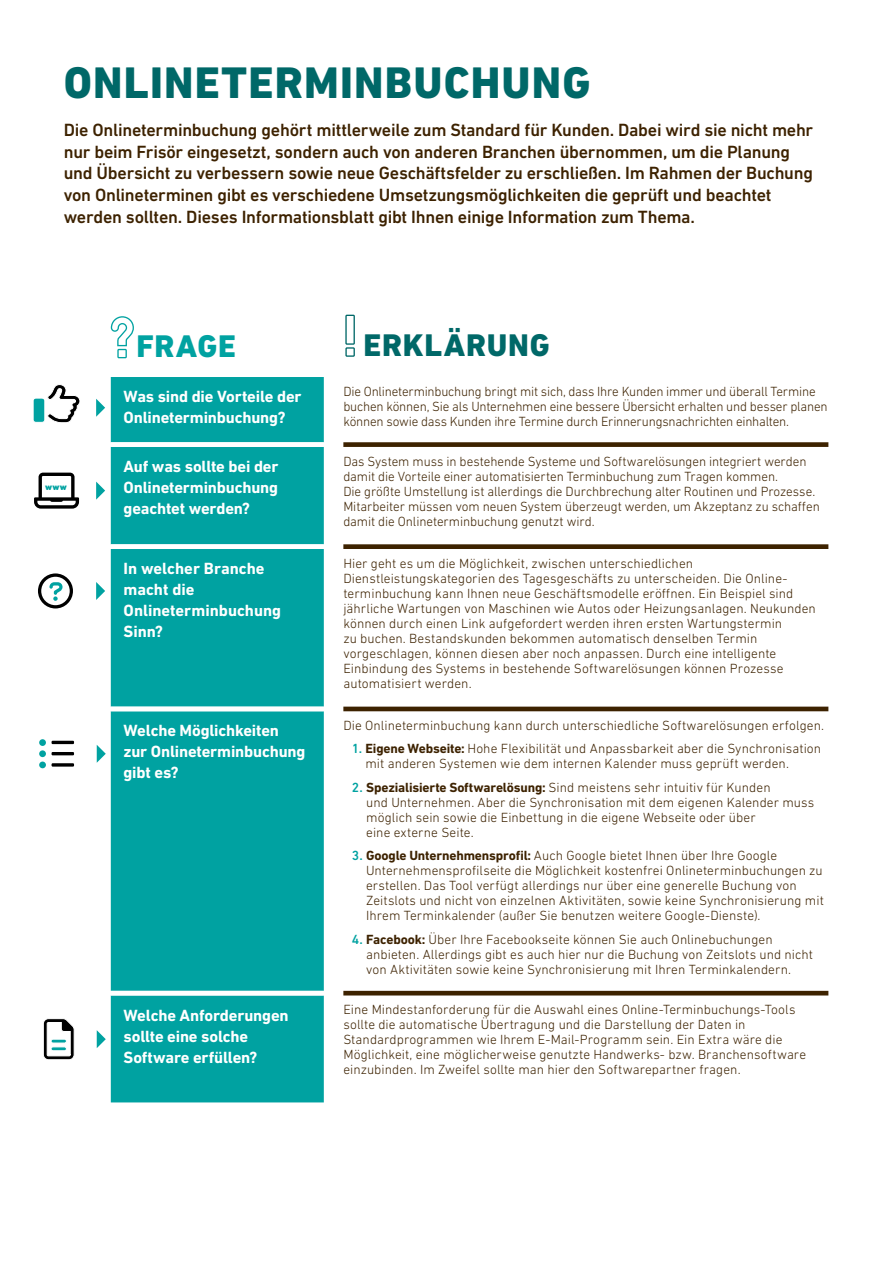
<style>
.page{position:relative;width:893px;height:1263px;background:#fff}
.page>*{position:absolute;margin:0;border:0;box-sizing:border-box;transform-origin:0 0}
.t1{font:800 45px "DIN Next LT Pro";letter-spacing:.025em;color:#006868}
.t2{font:800 31.95px "DIN Next LT Pro";letter-spacing:.025em;color:#006868}
.t3{font:800 31.95px "DIN Next LT Pro";letter-spacing:.02em;color:#00a2a1}
.t4{font:500 18px/21.6px "DIN Next LT Pro";letter-spacing:-.015em;color:#3d2200}
.t5{font:700 16.5px/21px "DIN Next LT Pro";letter-spacing:-.01em;color:#fff}
.t6{font:300 13.5px/15px "DIN Next LT Pro";letter-spacing:.005em;color:#3d2200}
.t7{font:300 13.5px/15px "DIN Next LT Pro";letter-spacing:-.015em;color:#3d2200}
.t8{font:900 9px "DIN Next LT Pro";color:#00a2a1}
.s1{font-weight:500;color:#00a2a1}
.s2{font-weight:700}
</style>
<div class="page">
<svg style="left:110px;top:316px;width:24px;height:31px"></svg>
<div style="left:117px;top:349px;width:10px;height:9px;border:1px solid #00a2a1"></div>
<svg style="left:345px;top:314px;width:10px;height:31px"></svg>
<div style="left:345px;top:347px;width:10px;height:10px;border:1px solid #006868"></div>
<svg style="left:96px;top:582px;width:9px;height:18px"></svg>
<svg style="left:96px;top:399px;width:9px;height:18px"></svg>
<svg style="left:96px;top:482px;width:9px;height:18px"></svg>
<svg style="left:97px;top:745px;width:9px;height:18px"></svg>
<div style="left:111px;top:377px;width:213px;height:725px;background:#00a2a1"></div>
<div style="left:111px;top:442px;width:213px;height:553px;background:#00a2a1"></div>
<svg style="left:343px;top:442px;width:485px;height:553px"></svg>
<svg style="left:97px;top:1030px;width:9px;height:18px"></svg>
<svg style="left:33px;top:384px;width:47px;height:39px"></svg>
<svg style="left:34px;top:473px;width:45px;height:36px"></svg>
<svg style="left:38px;top:573px;width:35px;height:35px"></svg>
<hr style="left:52px;top:741px;width:22px;height:3px;background:#000">
<svg style="left:52px;top:763px;width:22px;height:4px"></svg>
<hr style="left:52px;top:752px;width:22px;height:3px;background:#000">
<div style="left:39px;top:761px;width:7px;height:7px;background:#00a2a1;border-radius:50%"></div>
<div style="left:39px;top:750px;width:7px;height:7px;background:#00a2a1;border-radius:50%"></div>
<div style="left:39px;top:739px;width:7px;height:7px;background:#00a2a1;border-radius:50%"></div>
<svg style="left:43px;top:1018px;width:31px;height:42px"></svg>
<div style="left:51px;top:1039px;width:16px;height:4px;border:1px solid #fff;border-radius:2px"></div>
<div style="left:51px;top:1047px;width:16px;height:4px;border:1px solid #fff;border-radius:2px"></div>
<h1 class="t1" style="left:64px;top:56px;width:528px">ONLINETERMINBUCHUNG</h1>
<p class="t4" style="left:64px;top:119px;width:751px">Die Onlineterminbuchung gehört mittlerweile zum Standard für Kunden. Dabei wird sie nicht mehr nur beim Frisör eingesetzt, sondern auch von anderen Branchen übernommen, um die Planung und Übersicht zu verbessern sowie neue Geschäftsfelder zu erschließen. Im Rahmen der Buchung von Onlineterminen gibt es verschiedene Umsetzungsmöglichkeiten die geprüft und beachtet werden sollten. Dieses Informationsblatt gibt Ihnen einige Information zum Thema.</p>
<p class="t8" style="left:45px;top:481px;width:23px">www</p>
<h2 class="t3" style="left:136px;top:327px;width:101px">FRAGE</h2>
<h2 class="t2" style="left:364px;top:326px;width:188px">ERKLÄRUNG</h2>
<p class="t5" style="left:124px;top:386px;width:180px">Was sind die Vorteile der<br>Onlineterminbuchung?</p>
<p class="t7" style="left:343px;top:383px;width:486px">Die Onlineterminbuchung bringt mit sich, dass Ihre Kunden immer und überall Termine buchen können, Sie als Unternehmen eine bessere Übersicht erhalten und besser planen können sowie dass Kunden ihre Termine durch Erinnerungsnachrichten einhalten.</p>
<p class="t5" style="left:124px;top:456px;width:156px;text-align:justify">Auf was sollte bei der Onlineterminbuchung geachtet werden?</p>
<p class="t6" style="left:343px;top:453px;width:478px">Das System muss in bestehende Systeme und Softwarelösungen integriert werden damit die Vorteile einer automatisierten Terminbuchung zum Tragen kommen.<br>Die größte Umstellung ist allerdings die Durchbrechung alter Routinen und Prozesse.<br>Mitarbeiter müssen vom neuen System überzeugt werden, um Akzeptanz zu schaffen damit die Onlineterminbuchung genutzt wird.</p>
<p class="t5" style="left:124px;top:558px;width:159px">In welcher Branche macht die<br>Onlineterminbuchung<br>Sinn?</p>
<p class="t6" style="left:343px;top:555px;width:474px">Hier geht es um die Möglichkeit, zwischen unterschiedlichen Dienstleistungskategorien des Tagesgeschäfts zu unterscheiden. Die Online&shy;terminbuchung kann Ihnen neue Geschäftsmodelle eröffnen. Ein Beispiel sind jährliche Wartungen von Maschinen wie Autos oder Heizungsanlagen. Neukunden können durch einen Link aufgefordert werden ihren ersten Wartungstermin<br>zu buchen. Bestandskunden bekommen automatisch denselben Termin vorgeschlagen, können diesen aber noch anpassen. Durch eine intelligente Einbindung des Systems in bestehende Softwarelösungen können Prozesse automatisiert werden.</p>
<p class="t5" style="left:124px;top:720px;width:183px">Welche Möglichkeiten zur Onlineterminbuchung gibt es?</p>
<p class="t6" style="left:343px;top:718px;width:482px">Die Onlineterminbuchung kann durch unterschiedliche Softwarelösungen erfolgen.</p>
<p class="t6" style="left:365px;top:741px;width:457px;text-indent:-14px"><span class="s1">1.</span> <span class="s2">Eigene Webseite:</span> Hohe Flexibilität und Anpassbarkeit aber die Synchronisation mit anderen Systemen wie dem internen Kalender muss geprüft werden.</p>
<p class="t6" style="left:366px;top:780px;width:450px;text-indent:-14px"><span class="s1">2.</span> <span class="s2">Spezialisierte Softwarelösung:</span> Sind meistens sehr intuitiv für Kunden<br>und Unternehmen. Aber die Synchronisation mit dem eigenen Kalender muss möglich sein sowie die Einbettung in die eigene Webseite oder über<br>eine externe Seite.</p>
<p class="t6" style="left:366px;top:848px;width:459px;text-indent:-14px"><span class="s1">3.</span> <span class="s2">Google Unternehmensprofil:</span> Auch Google bietet Ihnen über Ihre Google Unternehmensprofilseite die Möglichkeit kostenfrei Onlineterminbuchungen zu erstellen. Das Tool verfügt allerdings nur über eine generelle Buchung von Zeitslots und nicht von einzelnen Aktivitäten, sowie keine Synchronisierung mit Ihrem Terminkalender (außer Sie benutzen weitere Google-Dienste).</p>
<p class="t6" style="left:366px;top:932px;width:448px;text-indent:-14px"><span class="s1">4.</span> <span class="s2">Facebook:</span> Über Ihre Facebookseite können Sie auch Onlinebuchungen anbieten. Allerdings gibt es auch hier nur die Buchung von Zeitslots und nicht von Aktivitäten sowie keine Synchronisierung mit Ihren Terminkalendern.</p>
<p class="t5" style="left:124px;top:1004px;width:167px">Welche Anforderungen sollte eine solche<br>Software erfüllen?</p>
<p class="t6" style="left:343px;top:1002px;width:464px">Eine Mindestanforderung für die Auswahl eines Online-Terminbuchungs-Tools sollte die automatische Übertragung und die Darstellung der Daten in Standardprogrammen wie Ihrem E-Mail-Programm sein. Ein Extra wäre die Möglichkeit, eine möglicherweise genutzte Handwerks- bzw. Branchensoftware einzubinden. Im Zweifel sollte man hier den Softwarepartner fragen.</p>
</div>
